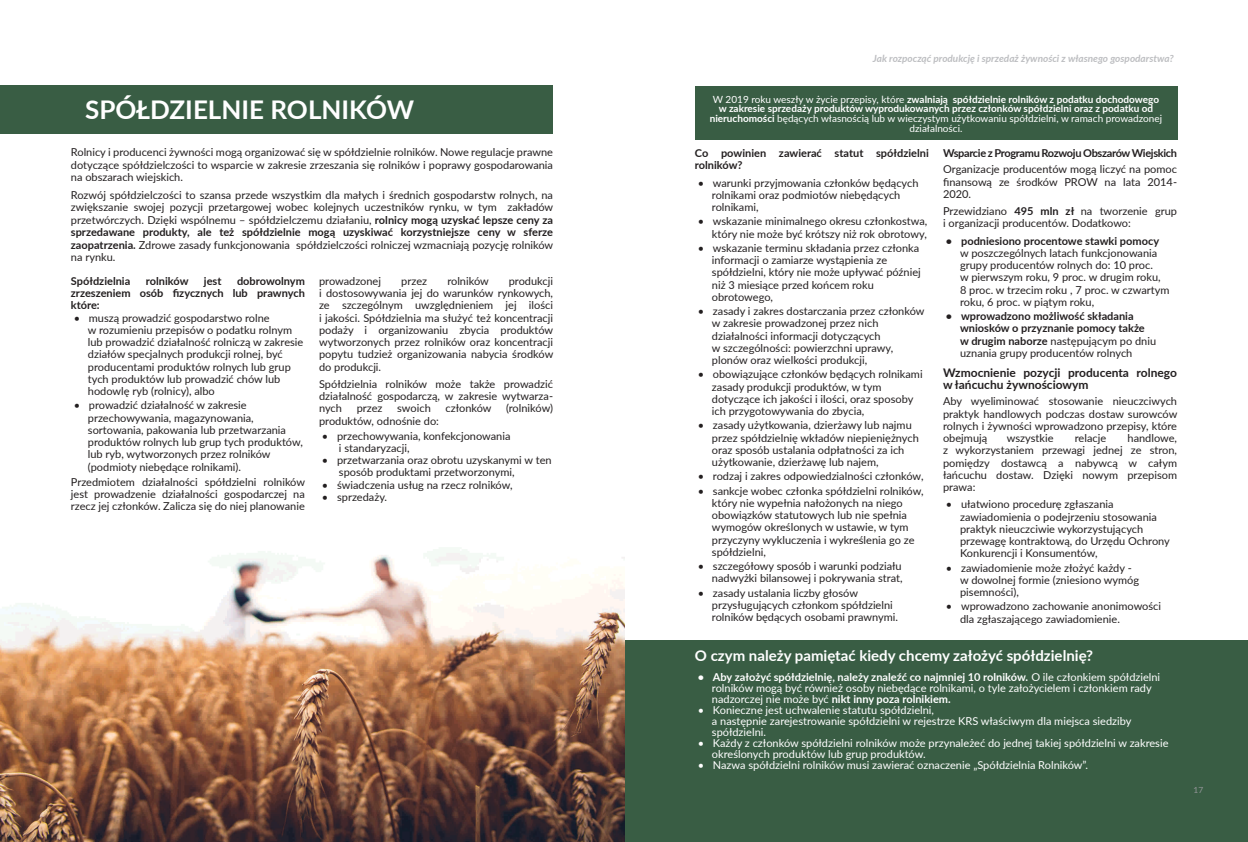
<style>
.page{position:relative;width:1248px;height:842px;background:#fff}
.page>*{position:absolute;margin:0;border:0;box-sizing:border-box;transform-origin:0 0}
.t1{font:700 25.7px "Lato";color:#fff}
.t2{font:700 14.9px "Lato";color:#fff}
.t3{font:700 11.9px/12.1px "Lato";color:#231f20}
.t4{font:10.9px/12.3px "Lato";color:#231f20}
.t5{font:10.9px/10.9px "Lato";color:#fff}
.t6{font:700 10.9px/12.3px "Lato";color:#231f20}
.t7{font:700 10.9px "Lato";letter-spacing:-.03em;color:#231f20}
.t8{font:700 9.9px/9.9px "Lato";color:#fff;text-align:center}
.t9{font:italic 700 9.9px "Lato";color:#bdbec1}
.t10{font:8.4px "Lato";color:#939598}
.s1{font-weight:400}
.s2{font-weight:700}
.s3{font-weight:700;font-style:italic}
</style>
<div class="page">
<div style="left:624px;top:640px;width:623px;height:202px;background:#395d44"></div>
<img style="left:0;top:548px;width:624px;height:294px">
<div style="left:0;top:85px;width:553px;height:49px;background:#395d44"></div>
<div style="left:694px;top:87px;width:482px;height:53px;background:#395d44"></div>
<p class="t9" style="left:872px;top:54px;width:302px">Jak rozpocząć produkcję i sprzedaż żywności z własnego gospodarstwa?</p>
<h1 class="t1" style="left:85px;top:98px;width:330px">SPÓŁDZIELNIE ROLNIKÓW</h1>
<p class="t8" style="left:709px;top:95px;width:454px"><span class="s1">W 2019 roku weszły w życie przepisy, które</span> zwalniają spółdzielnie rolników z podatku dochodowego w zakresie sprzedaży produktów wyprodukowanych przez członków spółdzielni oraz z podatku od nieruchomości <span class="s1">będących własnością lub w wieczystym użytkowaniu spółdzielni, w ramach prowadzonej działalności.</span></p>
<p class="t4" style="left:71px;top:147px;width:483px;text-align:justify">Rolnicy i producenci żywności mogą organizować się w spółdzielnie rolników. Nowe regulacje prawne dotyczące spółdzielczości to wsparcie w zakresie zrzeszania się rolników i poprawy gospodarowania na obszarach wiejskich.</p>
<p class="t4" style="left:71px;top:189px;width:484px;text-align:justify">Rozwój spółdzielczości to szansa przede wszystkim dla małych i średnich gospodarstw rolnych, na zwiększanie swojej pozycji przetargowej wobec kolejnych uczestników rynku, w tym zakładów przetwórczych. Dzięki wspólnemu – spółdzielczemu działaniu, <span class="s2">rolnicy mogą uzyskać lepsze ceny za sprzedawane produkty, ale też spółdzielnie mogą uzyskiwać korzystniejsze ceny w sferze zaopatrzenia.</span> Zdrowe zasady funkcjonowania spółdzielczości rolniczej wzmacniają pozycję rolników na rynku.</p>
<p class="t6" style="left:71px;top:275px;width:61px">Spółdzielnia</p>
<p class="t6" style="left:146px;top:275px;width:44px">rolników</p>
<p class="t6" style="left:204px;top:275px;width:19px">jest</p>
<p class="t4" style="left:319px;top:275px;width:236px;text-align:justify;text-indent:190px">produkcji i dostosowywania jej do warunków rynkowych, ze szczególnym uwzględnieniem jej ilości i jakości. Spółdzielnia ma służyć też koncentracji podaży i organizowaniu zbycia produktów wytworzonych przez rolników oraz koncentracji popytu tudzież organizowania nabycia środków do produkcji.</p>
<p class="t4" style="left:319px;top:378px;width:235px;text-align:justify">Spółdzielnia rolników może także prowadzić działalność gospodarczą, w zakresie wytwarza&shy;nych</p>
<p class="t4" style="left:319px;top:275px;width:63px">prowadzonej</p>
<p class="t4" style="left:401px;top:275px;width:27px">przez</p>
<p class="t4" style="left:447px;top:275px;width:43px">rolników</p>
<p class="t6" style="left:71px;top:275px;width:235px;text-align:justify;text-indent:166px">dobrowolnym zrzeszeniem osób fizycznych lub prawnych które:</p>
<p class="t4" style="left:88px;top:312px;width:217px;text-indent:-14px">• muszą prowadzić gospodarstwo rolne<br>w rozumieniu przepisów o podatku rolnym lub prowadzić działalność rolniczą w zakresie działów specjalnych produkcji rolnej, być producentami produktów rolnych lub grup tych produktów lub prowadzić chów lub hodowlę ryb (rolnicy), albo</p>
<p class="t4" style="left:88px;top:400px;width:216px;text-indent:-14px">• prowadzić działalność w zakresie przechowywania, magazynowania, sortowania, pakowania lub przetwarzania produktów rolnych lub grup tych produktów, lub ryb, wytworzonych przez rolników (podmioty niebędące rolnikami).</p>
<p class="t4" style="left:71px;top:476px;width:236px;text-align:justify">Przedmiotem działalności spółdzielni rolników jest prowadzenie działalności gospodarczej na rzecz jej członków. Zalicza się do niej planowanie</p>
<p class="t4" style="left:356px;top:403px;width:27px">przez</p>
<p class="t4" style="left:397px;top:403px;width:35px">swoich</p>
<p class="t4" style="left:445px;top:403px;width:48px">członków</p>
<p class="t4" style="left:506px;top:403px;width:49px">(rolników)</p>
<p class="t4" style="left:319px;top:415px;width:121px">produktów, odnośnie do:</p>
<p class="t4" style="left:339px;top:430px;width:173px;text-indent:-17px">• przechowywania, konfekcjonowania i standaryzacji,</p>
<p class="t4" style="left:339px;top:455px;width:214px;text-indent:-17px">• przetwarzania oraz obrotu uzyskanymi w ten sposób produktami przetworzonymi,</p>
<p class="t4" style="left:322px;top:479px;width:192px">• świadczenia usług na rzecz rolników,</p>
<p class="t4" style="left:322px;top:491px;width:67px">• sprzedaży.</p>
<p class="t6" style="left:694px;top:148px;width:235px">Co powinien zawierać statut spółdzielni rolników?</p>
<p class="t4" style="left:711px;top:177px;width:208px;text-indent:-14px">• warunki przyjmowania członków będących rolnikami oraz podmiotów niebędących rolnikami,</p>
<p class="t4" style="left:697px;top:216px;width:231px;text-align:right">• wskazanie minimalnego okresu członkostwa, który nie może być krótszy niż rok obrotowy,</p>
<p class="t4" style="left:711px;top:242px;width:210px;text-indent:-14px">• wskazanie terminu składania przez członka informacji o zamiarze wystąpienia ze spółdzielni, który nie może upływać później niż 3 miesiące przed końcem roku obrotowego,</p>
<p class="t4" style="left:711px;top:306px;width:214px;text-indent:-14px">• zasady i zakres dostarczania przez członków w zakresie prowadzonej przez nich działalności informacji dotyczących<br>w szczególności: powierzchni uprawy, plonów oraz wielkości produkcji,</p>
<p class="t4" style="left:711px;top:369px;width:212px;text-indent:-14px">• obowiązujące członków będących rolnikami zasady produkcji produktów, w tym dotyczące ich jakości i ilości, oraz sposoby ich przygotowywania do zbycia,</p>
<p class="t4" style="left:711px;top:420px;width:208px;text-indent:-14px">• zasady użytkowania, dzierżawy lub najmu przez spółdzielnię wkładów niepieniężnych oraz sposób ustalania odpłatności za ich użytkowanie, dzierżawę lub najem,</p>
<p class="t4" style="left:697px;top:471px;width:227px">• rodzaj i zakres odpowiedzialności członków,</p>
<p class="t4" style="left:711px;top:485px;width:213px;text-indent:-14px">• sankcje wobec członka spółdzielni rolników, który nie wypełnia nałożonych na niego obowiązków statutowych lub nie spełnia wymogów określonych w ustawie, w tym przyczyny wykluczenia i wykreślenia go ze spółdzielni,</p>
<p class="t4" style="left:697px;top:561px;width:206px;text-align:right">• szczegółowy sposób i warunki podziału nadwyżki bilansowej i pokrywania strat,</p>
<p class="t4" style="left:711px;top:587px;width:188px;text-indent:-14px">• zasady ustalania liczby głosów przysługujących członkom spółdzielni rolników będących osobami prawnymi.</p>
<p class="t7" style="left:943px;top:148px;width:235px">Wsparcie z Programu Rozwoju ObszarówWiejskich</p>
<p class="t4" style="left:943px;top:164px;width:235px;text-align:justify">Organizacje producentów mogą liczyć na pomoc finansową ze środków PROW na lata 2014- 2020.</p>
<p class="t4" style="left:943px;top:206px;width:235px">Przewidziano <span class="s2">495 mln zł</span> na tworzenie grup i organizacji producentów. Dodatkowo:</p>
<p class="t6" style="left:945px;top:235px;width:215px">• podniesiono procentowe stawki pomocy</p>
<p class="t4" style="left:960px;top:247px;width:211px">w poszczególnych latach funkcjonowania grupy producentów rolnych do: 10 proc.<br>w pierwszym roku, 9 proc. w drugim roku, 8 proc. w trzecim roku , 7 proc. w czwartym roku, 6 proc. w piątym roku,</p>
<p class="t6" style="left:960px;top:311px;width:197px;text-indent:-14px">• wprowadzono możliwość składania wniosków o przyznanie pomocy także w drugim naborze <span class="s1">następującym po dniu uznania grupy producentów rolnych</span></p>
<p class="t3" style="left:943px;top:367px;width:235px">Wzmocnienie pozycji producenta rolnego w łańcuchu żywnościowym</p>
<p class="t4" style="left:943px;top:396px;width:236px;text-align:justify">Aby wyeliminować stosowanie nieuczciwych praktyk handlowych podczas dostaw surowców rolnych i żywności wprowadzono przepisy, które obejmują</p>
<p class="t4" style="left:943px;top:433px;width:235px;text-align:justify;text-indent:184px">handlowe, z wykorzystaniem przewagi jednej ze stron, pomiędzy dostawcą a nabywcą w całym łańcuchu dostaw. Dzięki nowym przepisom prawa:</p>
<p class="t4" style="left:960px;top:499px;width:211px;text-indent:-14px">• ułatwiono procedurę zgłaszania zawiadomienia o podejrzeniu stosowania praktyk nieuczciwie wykorzystujących przewagę kontraktową, do Urzędu Ochrony Konkurencji i Konsumentów,</p>
<p class="t4" style="left:960px;top:562px;width:180px;text-indent:-14px">• zawiadomienie może złożyć każdy - w dowolnej formie (zniesiono wymóg pisemności),</p>
<p class="t4" style="left:960px;top:601px;width:202px;text-indent:-14px">• wprowadzono zachowanie anonimowości dla zgłaszającego zawiadomienie.</p>
<p class="t4" style="left:1006px;top:433px;width:48px">wszystkie</p>
<p class="t4" style="left:1074px;top:433px;width:33px">relacje</p>
<h2 class="t2" style="left:694px;top:649px;width:400px">O czym należy pamiętać kiedy chcemy założyć spółdzielnię?</h2>
<p class="t5" style="left:711px;top:673px;width:450px;text-indent:-14px"><span class="s2">• Aby założyć spółdzielnię, należy znaleźć co najmniej 10 rolników</span><span class="s3">.</span> O ile członkiem spółdzielni rolników mogą być również osoby niebędące rolnikami, o tyle założycielem i członkiem rady nadzorczej nie może być <span class="s2">nikt inny poza rolnikiem.</span></p>
<p class="t5" style="left:711px;top:705px;width:421px;text-indent:-14px">• Konieczne jest uchwalenie statutu spółdzielni,<br>a następnie zarejestrowanie spółdzielni w rejestrze KRS właściwym dla miejsca siedziby spółdzielni.</p>
<p class="t5" style="left:711px;top:738px;width:458px;text-indent:-14px">• Każdy z członków spółdzielni rolników może przynależeć do jednej takiej spółdzielni w zakresie określonych produktów lub grup produktów.</p>
<p class="t5" style="left:697px;top:760px;width:392px">• Nazwa spółdzielni rolników musi zawierać oznaczenie „Spółdzielnia Rolników”.</p>
<p class="t10" style="left:1193px;top:786px;width:11px">17</p>
</div>
